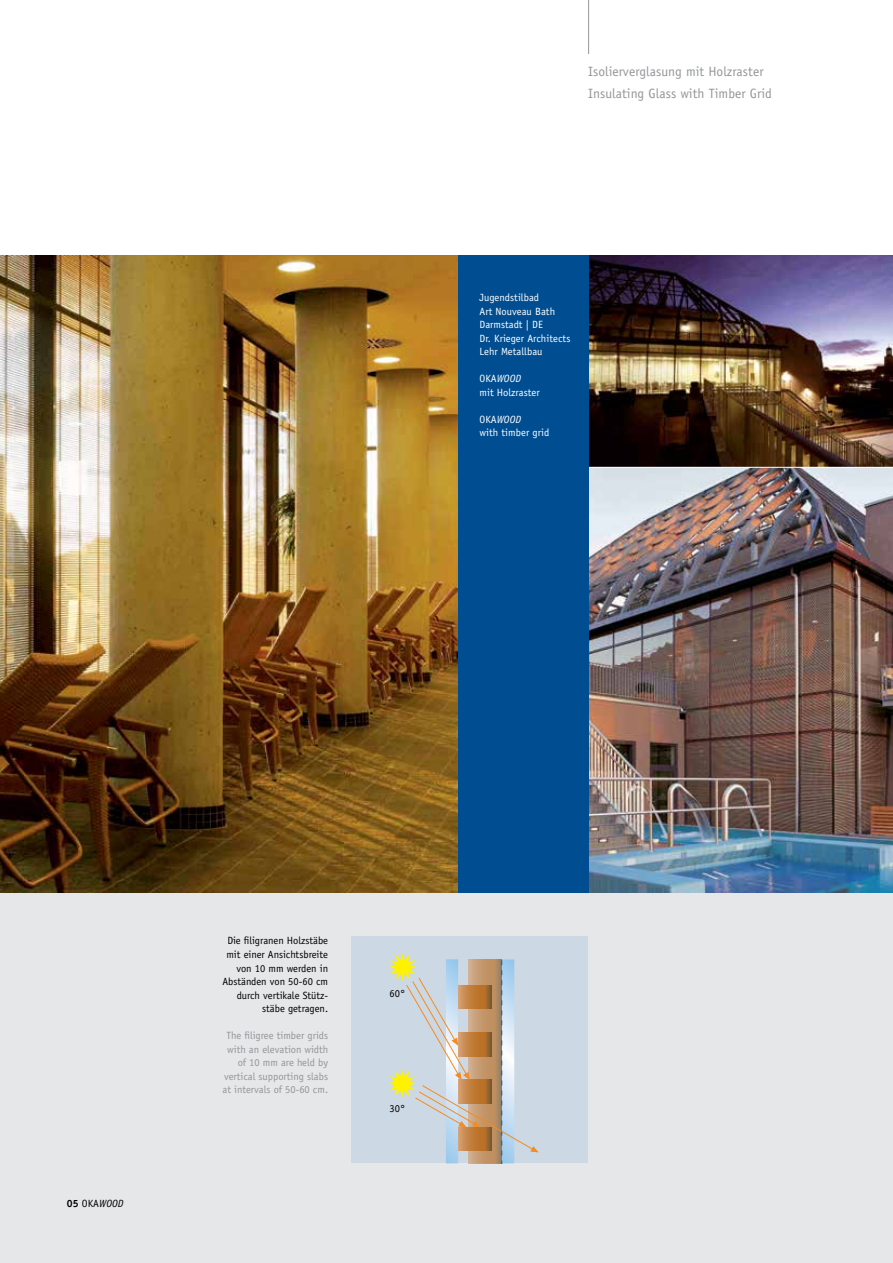
<style>
.page{position:relative;width:893px;height:1263px;background:#fff}
.page>*{position:absolute;margin:0;border:0;box-sizing:border-box;transform-origin:0 0}
.t1{font:13.5px/21.8px "Officina Sans";letter-spacing:.005em;color:#939598}
.t2{font:10.5px/13.5px "Officina Sans";color:#000;text-align:right}
.t3{font:10.5px/13.5px "Officina Sans";letter-spacing:.005em;color:#fff}
.t4{font:10.5px/13.5px "Officina Sans";color:#939598;text-align:right}
.t5{font:italic 10.5px "Officina Sans";color:#000}
.s1{font-style:italic}
.s2{font-weight:700;font-style:normal}
.s3{font-style:normal}
</style>
<div class="page">
<img style="left:588px;top:255px;width:305px;height:638px">
<hr style="left:588px;top:467px;width:305px;height:1px;background:#fff">
<img style="left:1px;top:255px;width:457px;height:638px">
<div style="left:458px;top:255px;width:130px;height:638px;background:#004e92"></div>
<img style="left:0;top:255px;width:1px;height:638px">
<div style="left:0;top:893px;width:893px;height:370px;background:#e6e7e8"></div>
<hr style="left:588px;top:0;width:1px;height:54px;background:#939598">
<div style="left:351px;top:936px;width:237px;height:227px;background:#ccd8e3"></div>
<svg style="left:388px;top:953px;width:151px;height:210px"></svg>
<p class="t1" style="left:588px;top:60px;width:185px">Isolierverglasung mit Holzraster<br>Insulating Glass with Timber Grid</p>
<p class="t3" style="left:479px;top:291px;width:92px">Jugendstilbad<br>Art Nouveau Bath<br>Darmstadt | DE<br>Dr. Krieger Architects<br>Lehr Metallbau</p>
<p class="t3" style="left:479px;top:372px;width:62px">OKA<span class="s1">WOOD<br></span>mit Holzraster</p>
<p class="t3" style="left:479px;top:412px;width:71px">OKA<span class="s1">WOOD<br></span>with timber grid</p>
<p class="t5" style="left:67px;top:1197px;width:58px"><span class="s2">05</span> <span class="s3">OKA</span>WOOD</p>
<p class="t2" style="left:222px;top:934px;width:107px">Die filigranen Holzstäbe mit einer Ansichtsbreite von 10 mm werden in<br>Abständen von 50-60 cm durch vertikale Stütz&shy;stäbe getragen.</p>
<p class="t4" style="left:223px;top:1029px;width:107px">The filigree timber grids with an elevation width of 10 mm are held by vertical supporting slabs at intervals of 50-60 cm.</p>
<p class="t2" style="left:390px;top:987px;width:17px">60°</p>
<p class="t2" style="left:390px;top:1102px;width:17px">30°</p>
</div>
